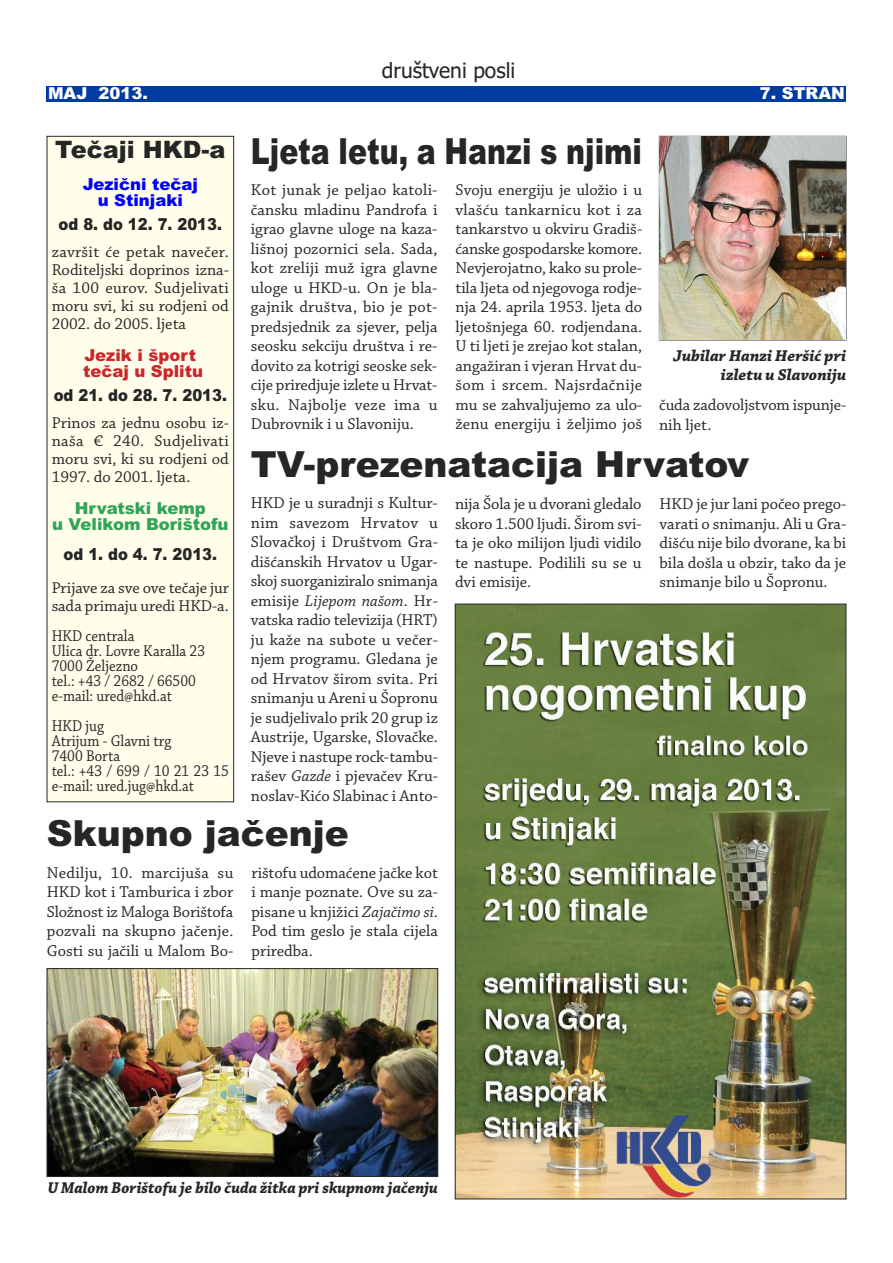
<style>
.page{position:relative;width:893px;height:1263px;background:#fff}
.page>*{position:absolute;margin:0;border:0;box-sizing:border-box;transform-origin:0 0}
.t1{font:900 36px "Arial";color:#272627}
.t2{font:900 36px "Arial";color:#272627;scale:.79 1}
.t3{font:900 24px "Arial";color:#272627}
.t4{font:21px "Tahoma";color:#272627}
.t5{font:16.5px/19.5px "Chaparral Pro";color:#272627;text-align:justify}
.t6{font:16.5px/15px "Chaparral Pro";color:#272627;scale:.9 1}
.t7{font:900 16.5px "Arial";color:#272627;scale:.9 1}
.t8{font:italic 700 16.5px "Chaparral Pro";color:#272627;scale:.96 1}
.t9{font:italic 700 16.5px/19.5px "Chaparral Pro";color:#272627;text-align:right}
.t10{font:900 16.5px/16.5px "Arial";color:#32a457;text-align:center}
.t11{font:900 16.5px/16.5px "Arial";color:#cc262b}
.t12{font:900 16.5px/16.5px "Arial";color:#00f;text-align:center}
.t13{font:900 16.5px "Arial";color:#fff}
.s1{font-style:italic}
</style>
<div class="page">
<div style="left:47px;top:86px;width:799px;height:15px;background:#003ca2"></div>
<img style="left:49px;top:970px;width:387px;height:205px">
<div style="left:47px;top:968px;width:391px;height:209px;border:1px solid #272627"></div>
<div style="left:47px;top:136px;width:187px;height:666px;background:#fffeea"></div>
<div style="left:47px;top:136px;width:187px;height:666px;border:1px solid #272627"></div>
<img style="left:457px;top:606px;width:387px;height:591px">
<img style="left:660px;top:137px;width:186px;height:203px">
<p class="t4" style="left:382px;top:59px;width:135px">društveni posli</p>
<p class="t13" style="left:48px;top:84px;width:101px">MAJ 2013.</p>
<p class="t13" style="left:760px;top:84px;width:87px">7. STRAN</p>
<h1 class="t2" style="left:251px;top:130px;width:497px">Ljeta letu, a Hanzi s njimi</h1>
<p class="t5" style="left:251px;top:181px;width:188px">Kot junak je peljao katoli&shy;čansku mladinu Pandrofa i igrao glavne uloge na kaza&shy;lišnoj pozornici sela. Sada, kot zreliji muž igra glavne uloge u HKD-u. On je bla&shy;gajnik društva, bio je pot&shy;predsjednik za sjever, pelja seosku sekciju društva i re&shy;dovito za kotrigi seoske sek&shy;cije priredjuje izlete u Hrvat&shy;sku. Najbolje veze ima u Dubrovnik i u Slavoniju.</p>
<p class="t5" style="left:455px;top:181px;width:188px">Svoju energiju je uložio i u vlašću tankarnicu kot i za tankarstvo u okviru Gradiš&shy;ćanske gospodarske komore.<br>Nevjerojatno, kako su prole&shy;tila ljeta od njegovoga rodje&shy;nja 24. aprila 1953. ljeta do ljetošnjega 60. rodjendana.<br>U ti ljeti je zrejao kot stalan, angažiran i vjeran Hrvat du&shy;šom i srcem. Najsrdačnije mu se zahvaljujemo za ulo&shy;ženu energiju i željimo još</p>
<h2 class="t3" style="left:55px;top:136px;width:172px">Tečaji HKD-a</h2>
<p class="t12" style="left:83px;top:176px;width:117px">Jezični tečaj u Stinjaki</p>
<p class="t7" style="left:59px;top:215px;width:183px">od 8. do 12. 7. 2013.</p>
<p class="t5" style="left:52px;top:244px;width:179px;line-height:18px">završit će petak navečer.<br>Roditeljski doprinos izna&shy;ša 100 eurov. Sudjelivati moru svi, ki su rodjeni od 2002. do 2005. ljeta</p>
<p class="t11" style="left:83px;top:347px;width:122px">Jezik i šport tečaj u Splitu</p>
<p class="t7" style="left:54px;top:386px;width:194px">od 21. do 28. 7. 2013.</p>
<p class="t5" style="left:52px;top:415px;width:179px;line-height:18px">Prinos za jednu osobu iz&shy;naša € 240. Sudjelivati moru svi, ki su rodjeni od 1997. do 2001. ljeta.</p>
<p class="t10" style="left:52px;top:500px;width:178px">Hrvatski kemp<br>u Velikom Borištofu</p>
<p class="t7" style="left:64px;top:545px;width:172px">od 1. do 4. 7. 2013.</p>
<p class="t5" style="left:52px;top:580px;width:179px;line-height:18px">Prijave za sve ove tečaje jur sada primaju uredi HKD-a.</p>
<p class="t6" style="left:52px;top:630px;width:172px">HKD centrala<br>Ulica dr. Lovre Karalla 23<br>7000 Željezno<br>tel.: +43 / 2682 / 66500 e-mail: ured@hkd.at</p>
<p class="t6" style="left:52px;top:720px;width:198px">HKD jug<br>Atrijum - Glavni trg<br>7400 Borta<br>tel.: +43 / 699 / 10 21 23 15 e-mail: ured.jug@hkd.at</p>
<p class="t9" style="left:673px;top:347px;width:175px">Jubilar Hanzi Heršić pri izletu u Slavoniju</p>
<p class="t5" style="left:659px;top:397px;width:189px">čuda zadovoljstvom ispunje&shy;nih ljet.</p>
<h1 class="t1" style="left:251px;top:443px;width:500px">TV-prezenatacija Hrvatov</h1>
<p class="t5" style="left:251px;top:494px;width:189px">HKD je u suradnji s Kultur&shy;nim savezom Hrvatov u Slovačkoj i Društvom Gra&shy;dišćanskih Hrvatov u Ugar&shy;skoj suorganiziralo snimanja emisije <span class="s1">Lijepom našom</span>. Hr&shy;vatska radio televizija (HRT) ju kaže na subote u večer&shy;njem programu. Gledana je od Hrvatov širom svita. Pri snimanju u Areni u Šopronu je sudjelivalo prik 20 grup iz Austrije, Ugarske, Slovačke.<br>Njeve i nastupe rock-tambu&shy;rašev <span class="s1">Gazde</span> i pjevačev Kru&shy;noslav-Kićo Slabinac i Anto-</p>
<p class="t5" style="left:455px;top:495px;width:188px">nija Šola je u dvorani gledalo skoro 1.500 ljudi. Širom svi&shy;ta je oko milijon ljudi vidilo te nastupe. Podilili su se u dvi emisije.</p>
<p class="t5" style="left:660px;top:495px;width:188px">HKD je jur lani počeo prego&shy;varati o snimanju. Ali u Gra&shy;dišću nije bilo dvorane, ka bi bila došla u obzir, tako da je snimanje bilo u Šopronu.</p>
<h1 class="t1" style="left:47px;top:812px;width:304px">Skupno jačenje</h1>
<p class="t5" style="left:47px;top:864px;width:188px">Nedilju, 10. marcijuša su HKD kot i Tamburica i zbor Složnost iz Maloga Borištofa pozvali na skupno jačenje.<br>Gosti su jačili u Malom Bo-</p>
<p class="t5" style="left:251px;top:864px;width:188px">rištofu udomaćene jačke kot i manje poznate. Ove su za&shy;pisane u knjižici <span class="s1">Zajačimo si</span>.<br>Pod tim geslo je stala cijela priredba.</p>
<p class="t8" style="left:48px;top:1182px;width:408px">U Malom Borištofu je bilo čuda žitka pri skupnom jačenju</p>
</div>
